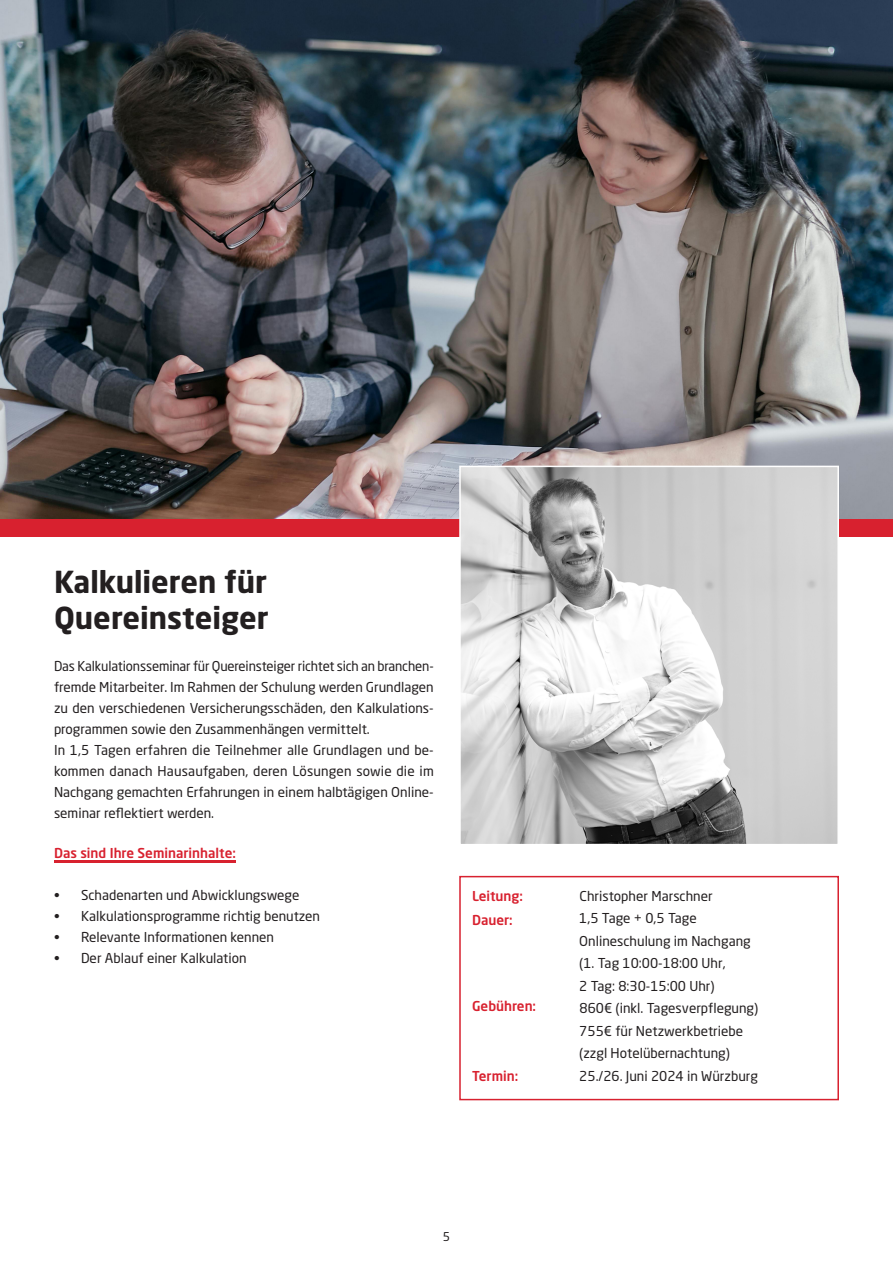
<style>
.page{position:relative;width:893px;height:1263px;background:#fff}
.page>*{position:absolute;margin:0;border:0;box-sizing:border-box;transform-origin:0 0}
.t1{font:700 30px "Neo Sans Pro";color:#231f20}
.Absatzformat_1{font:13.5px/22.5px "Neo Sans Pro";color:#231f20;text-align:justify}
.Absatzformat_1-2{font:500 13.5px "Neo Sans Pro";color:#d8212f}
.t2{font:12px "Neo Sans Pro";color:#231f20}
</style>
<div class="page">
<img style="left:0;top:0;width:893px;height:519px">
<div style="left:0;top:519px;width:893px;height:18px;background:#d8212f"></div>
<img style="left:462px;top:469px;width:374px;height:373px">
<div style="left:459px;top:466px;width:380px;height:379px;border:2px solid #fff"></div>
<div style="left:459px;top:876px;width:380px;height:224px;border:2px solid #d8212f"></div>
<hr style="left:54px;top:860px;width:182px;height:2px;background:#d8212f">
<p class="t1" style="left:54px;top:563px;width:215px">Kalkulieren für</p>
<p class="t1" style="left:54px;top:599px;width:216px">Quereinsteiger</p>
<p class="Absatzformat_1" style="left:54px;top:655px;width:381px;line-height:21px">Das Kalkulationsseminar für Quereinsteiger richtet sich an branchen&shy;fremde Mitarbeiter. Im Rahmen der Schulung werden Grundlagen zu den verschiedenen Versicherungsschäden, den Kalkulations&shy;programmen sowie den Zusammenhängen vermittelt.</p>
<p class="Absatzformat_1" style="left:54px;top:739px;width:381px;line-height:21px">In 1,5 Tagen erfahren die Teilnehmer alle Grundlagen und be&shy;kommen danach Hausaufgaben, deren Lösungen sowie die im Nachgang gemachten Erfahrungen in einem halbtägigen Online&shy;seminar reflektiert werden.</p>
<p class="Absatzformat_1-2" style="left:54px;top:844px;width:183px">Das sind Ihre Seminarinhalte:</p>
<p class="Absatzformat_1" style="left:54px;top:883px;width:247px">• Schadenarten und Abwicklungswege</p>
<p class="Absatzformat_1" style="left:54px;top:904px;width:268px">• Kalkulationsprogramme richtig benutzen</p>
<p class="Absatzformat_1" style="left:54px;top:925px;width:222px">• Relevante Informationen kennen</p>
<p class="Absatzformat_1" style="left:54px;top:946px;width:194px">• Der Ablauf einer Kalkulation</p>
<p class="Absatzformat_1-2" style="left:472px;top:887px;width:52px">Leitung:</p>
<p class="Absatzformat_1-2" style="left:472px;top:911px;width:42px">Dauer:</p>
<p class="Absatzformat_1-2" style="left:472px;top:997px;width:66px">Gebühren:</p>
<p class="Absatzformat_1-2" style="left:472px;top:1068px;width:48px">Termin:</p>
<p class="Absatzformat_1" style="left:579px;top:884px;width:180px;text-align:left">Christopher Marschner<br>1,5 Tage + 0,5 Tage<br>Onlineschulung im Nachgang (1. Tag 10:00-18:00 Uhr,<br>2 Tag: 8:30-15:00 Uhr)<br>860€ (inkl. Tagesverpflegung)<br>755€ für Netzwerkbetriebe (zzgl Hotelübernachtung)<br>25./26. Juni 2024 in Würzburg</p>
<p class="t2" style="left:443px;top:1229px;width:9px">5</p>
</div>
